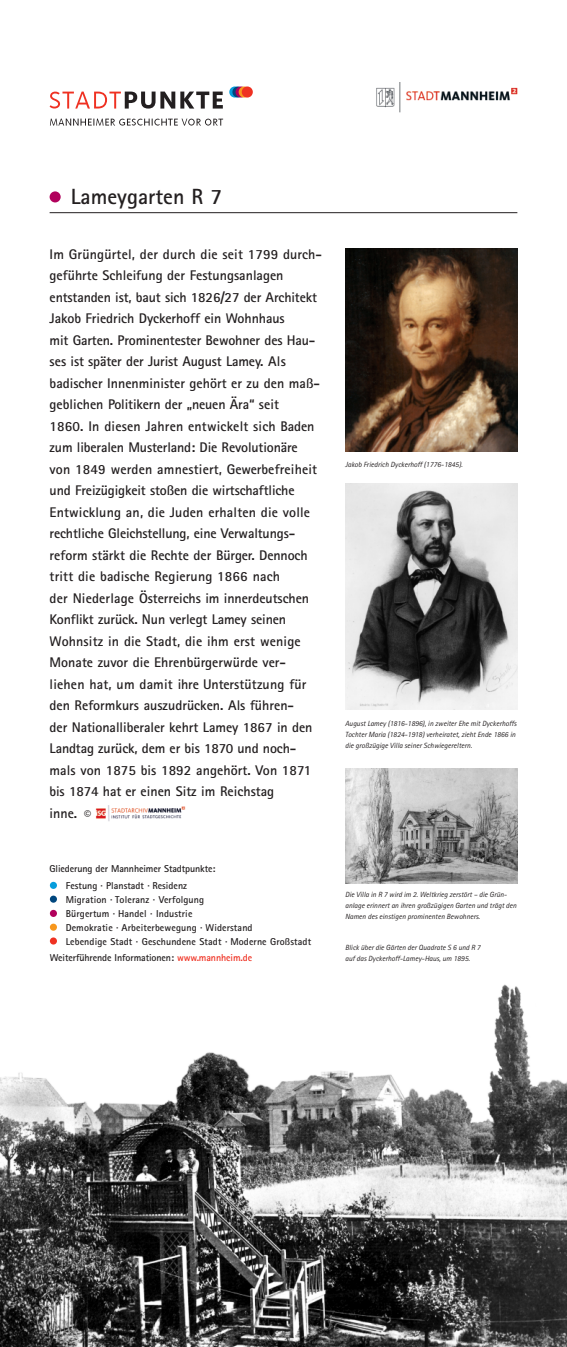
<style>
.page{position:relative;width:567px;height:1347px;background:#fff}
.page>*{position:absolute;margin:0;border:0;box-sizing:border-box;transform-origin:0 0}
.t1{font:700 22px "Rotis Sans Serif";color:#231f20}
.t2{font:700 14px/21.5px "Rotis Sans Serif";color:#231f20}
.t3{font:300 14px "Rotis Sans Serif";color:#231f20}
.t4{font:700 10px/14px "Rotis Sans Serif";letter-spacing:.01em;color:#231f20}
.t5{font:700 10px "Rotis Sans Serif";letter-spacing:-.01em;color:#231f20}
.t6{font:italic 7.5px/11px "Rotis Sans Serif";color:#231f20}
.s1{color:#ef3122}
</style>
<div class="page">
<img style="left:0;top:984px;width:567px;height:362px">
<svg style="left:229px;top:86px;width:11px;height:12px"></svg>
<svg style="left:232px;top:86px;width:11px;height:12px"></svg>
<svg style="left:236px;top:86px;width:11px;height:12px"></svg>
<svg style="left:239px;top:86px;width:11px;height:12px"></svg>
<div style="left:242px;top:86px;width:11px;height:12px;background:#ef3122;border-radius:50%"></div>
<img style="left:376px;top:83px;width:142px;height:30px">
<svg style="left:50px;top:92px;width:173px;height:17px"></svg>
<svg style="left:50px;top:119px;width:173px;height:7px"></svg>
<hr style="left:50px;top:212px;width:467px;height:1px;background:#231f20">
<div style="left:50px;top:191px;width:11px;height:11px;background:#b1015c;border-radius:50%"></div>
<img style="left:345px;top:248px;width:172px;height:203px">
<img style="left:345px;top:768px;width:172px;height:115px">
<img style="left:345px;top:484px;width:172px;height:225px">
<div style="left:50px;top:923px;width:7px;height:7px;background:#f7971d;border-radius:50%"></div>
<div style="left:50px;top:937px;width:7px;height:7px;background:#ef3122;border-radius:50%"></div>
<div style="left:50px;top:910px;width:7px;height:7px;background:#b1015c;border-radius:50%"></div>
<div style="left:50px;top:895px;width:7px;height:7px;background:#00467e;border-radius:50%"></div>
<div style="left:50px;top:881px;width:7px;height:8px;background:#069ddc;border-radius:50%"></div>
<img style="left:95px;top:805px;width:90px;height:16px">
<h1 class="t1" style="left:71px;top:189px;width:153px">Lameygarten R 7</h1>
<p class="t2" style="left:50px;top:244px;width:274px">Im Grüngürtel, der durch die seit 1799 durch&shy;geführte Schleifung der Festungsanlagen entstanden ist, baut sich 1826/27 der Architekt Jakob Friedrich Dyckerhoff ein Wohnhaus<br>mit Garten. Prominentester Bewohner des Hau&shy;ses ist später der Jurist August Lamey. Als badischer Innenminister gehört er zu den maß&shy;geblichen Politikern der „neuen Ära“ seit<br>1860. In diesen Jahren entwickelt sich Baden zum liberalen Musterland: Die Revolutionäre von 1849 werden amnestiert, Gewerbefreiheit und Freizügigkeit stoßen die wirtschaftliche Entwicklung an, die Juden erhalten die volle rechtliche Gleichstellung, eine Verwaltungs&shy;reform stärkt die Rechte der Bürger. Dennoch tritt die badische Regierung 1866 nach<br>der Niederlage Österreichs im innerdeutschen Konflikt zurück. Nun verlegt Lamey seinen Wohnsitz in die Stadt, die ihm erst wenige Monate zuvor die Ehrenbürgerwürde ver&shy;liehen hat, um damit ihre Unterstützung für den Reformkurs auszudrücken. Als führen-<br>der Nationalliberaler kehrt Lamey 1867 in den Landtag zurück, dem er bis 1870 und noch&shy;mals von 1875 bis 1892 angehört. Von 1871 bis 1874 hat er einen Sitz im Reichstag<br>inne.</p>
<p class="t3" style="left:84px;top:810px;width:8px">©</p>
<p class="t5" style="left:50px;top:865px;width:167px">Gliederung der Mannheimer Stadtpunkte:</p>
<p class="t4" style="left:66px;top:879px;width:247px">Festung · Planstadt · Residenz<br>Migration · Toleranz · Verfolgung<br>Bürgertum · Handel · Industrie<br>Demokratie · Arbeiterbewegung · Widerstand<br>Lebendige Stadt · Geschundene Stadt · Moderne Großstadt</p>
<p class="t5" style="left:50px;top:954px;width:204px">Weiterführende Informationen: <span class="s1">www.mannheim.de</span></p>
<p class="t6" style="left:345px;top:460px;width:119px">Jakob Friedrich Dyckerhoff (1776-1845).</p>
<p class="t6" style="left:345px;top:719px;width:173px">August Lamey (1816-1896), in zweiter Ehe mit Dyckerhoffs<br>Tochter Maria (1824-1918) verheiratet, zieht Ende 1866 in die großzügige Villa seiner Schwiegereltern.</p>
<p class="t6" style="left:345px;top:889px;width:173px">Die Villa in R 7 wird im 2. Weltkrieg zerstört – die Grün&shy;anlage erinnert an ihren großzügigen Garten und trägt den<br>Namen des einstigen prominenten Bewohners.</p>
<p class="t6" style="left:345px;top:943px;width:137px">Blick über die Gärten der Quadrate S 6 und R 7 auf das Dyckerhoff-Lamey-Haus, um 1895.</p>
</div>
